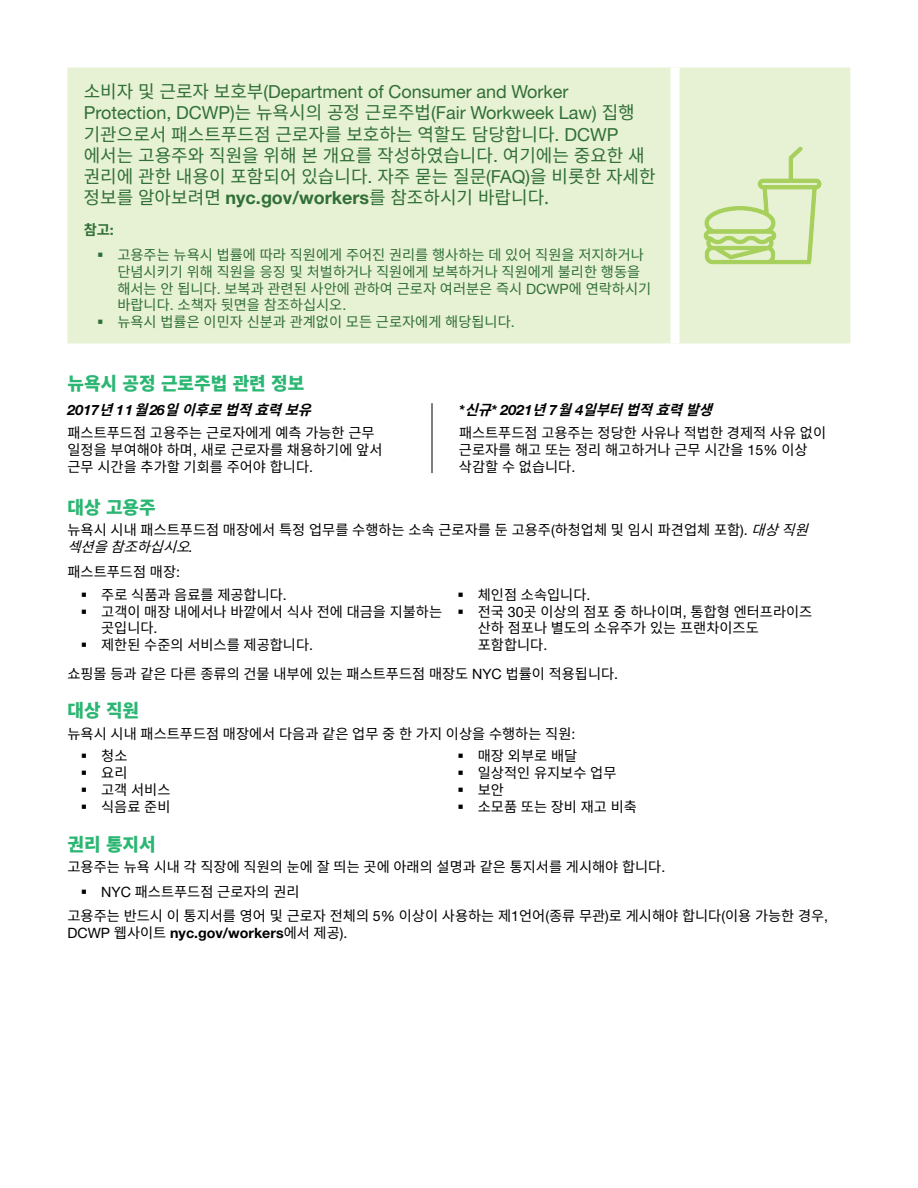
<style>
.page{position:relative;width:918px;height:1188px;background:#fff}
.page>*{position:absolute;margin:0;border:0;box-sizing:border-box;transform-origin:0 0}
.t1{font:18px/21.3px "Noto Sans CJ Kkr";color:#306f37}
.t2{font:18px/21.3px "Helvetica Neue LT Std";color:#306f37}
.t3{font:900 18px "Noto Sans CJ Kkr";color:#2bb673}
.t4{font:14.25px/16.8px "Noto Sans CJ Kkr";color:#000}
.t5{font:14.25px/16.8px "Noto Sans CJ Kkr";color:#306f37}
.t6{font:700 14.25px "Helvetica Neue LT Std";color:#000}
.t7{font:700 14.25px "Noto Sans CJ Kkr";color:#306f37}
.s1{font-family:"Noto Sans CJ Kkr"}
.s2{font-family:"Helvetica Neue LT Std"}
.s3{font-family:"Helvetica Neue LT Std";font-weight:700}
.s4{font-family:"Helvetica Neue LT Std";font-weight:700;font-style:italic}
.s5{font-weight:700;font-style:italic}
.s6{font-style:italic}
.s7{font-family:"Helvetica Neue LT Std";font-style:italic}
.s8{font-weight:400}
.s9{font-family:"Noto Sans CJ Kkr";font-weight:400}
</style>
<div class="page">
<hr style="left:432px;top:403px;width:1px;height:70px;background:#000">
<div style="left:68px;top:68px;width:782px;height:275px;background:#e7f1d4"></div>
<div style="left:670px;top:67px;width:10px;height:276px;background:#fff"></div>
<svg style="left:704px;top:146px;width:118px;height:118px;background:#d8e9b8"></svg>
<svg style="left:98px;top:253px;width:5px;height:4px"></svg>
<svg style="left:98px;top:320px;width:4px;height:4px"></svg>
<p class="t2" style="left:84px;top:81px;width:553px"><span class="s1">소비자 및 근로자 보호부</span>(Department of Consumer and Worker<br>Protection, DCWP)<span class="s1">는 뉴욕시의 공정 근로주법</span>(Fair Workweek Law) <span class="s1">집행</span></p>
<p class="t1" style="left:84px;top:124px;width:574px">기관으로서 패스트푸드점 근로자를 보호하는 역할도 담당합니다<span class="s2">. DCWP </span>에서는 고용주와 직원을 위해 본 개요를 작성하였습니다<span class="s2">.</span> 여기에는 중요한 새 권리에 관한 내용이 포함되어 있습니다<span class="s2">.</span> 자주 묻는 질문<span class="s2">(FAQ)</span>을 비롯한 자세한 정보를 알아보려면 <span class="s3">nyc.gov/workers</span>를 참조하시기 바랍니다.</p>
<p class="t7" style="left:84px;top:221px;width:32px">참고<span class="s2">:</span></p>
<p class="t5" style="left:117px;top:247px;width:535px">고용주는 뉴욕시 법률에 따라 직원에게 주어진 권리를 행사하는 데 있어 직원을 저지하거나 단념시키기 위해 직원을 응징 및 처벌하거나 직원에게 보복하거나 직원에게 불리한 행동을 해서는 안 됩니다<span class="s2">.</span> 보복과 관련된 사안에 관하여 근로자 여러분은 즉시 <span class="s2">DCWP</span>에 연락하시기 바랍니다<span class="s2">.</span> 소책자 뒷면을 참조하십시오<span class="s2">.<br></span>뉴욕시 법률은 이민자 신분과 관계없이 모든 근로자에게 해당됩니다<span class="s2">.</span></p>
<p class="t3" style="left:68px;top:373px;width:238px">뉴욕시 공정 근로주법 관련 정보</p>
<p class="t4" style="left:68px;top:398px;width:309px;line-height:23.5px"><span class="s4">20 1 7</span><span class="s5">년</span><span class="s4">1 1</span> <span class="s5">월</span><span class="s4">26</span><span class="s5">일이후로법적효력보유 </span>패스트푸드점 고용주는 근로자에게 예측 가능한 근무</p>
<p class="t4" style="left:67px;top:442px;width:316px">일정을 부여해야 하며<span class="s2">,</span> 새로 근로자를 채용하기에 앞서 근무 시간을 추가할 기회를 주어야 합니다<span class="s2">.</span></p>
<p class="t4" style="left:459px;top:398px;width:369px;line-height:23.5px"><span class="s4">*</span><span class="s5">신규</span><span class="s4">* 202 1</span> <span class="s5">년</span><span class="s4">7</span> <span class="s5">월</span><span class="s4">4</span><span class="s5">일부터법적효력발생<br></span>패스트푸드점 고용주는 정당한 사유나 적법한 경제적 사유 없이</p>
<p class="t4" style="left:459px;top:442px;width:350px">근로자를 해고 또는 정리 해고하거나 근무 시간을 <span class="s2">15%</span> 이상 삭감할 수 없습니다<span class="s2">.</span></p>
<p class="t3" style="left:68px;top:497px;width:90px">대상 고용주</p>
<p class="t4" style="left:68px;top:522px;width:753px">뉴욕시 시내 패스트푸드점 매장에서 특정 업무를 수행하는 소속 근로자를 둔 고용주<span class="s2">(</span>하청업체 및 임시 파견업체 포함<span class="s2">).</span> <span class="s6">대상직원 섹션을 참조하십시오</span><span class="s7">.</span></p>
<p class="t4" style="left:101px;top:561px;width:187px;line-height:22.5px;text-indent:-34px">패스트푸드점 매장<span class="s2">:<br></span>주로 식품과 음료를 제공합니다<span class="s2">.</span></p>
<p class="t4" style="left:101px;top:603px;width:343px">고객이 매장 내에서나 바깥에서 식사 전에 대금을 지불하는 곳입니다<span class="s2">.<br></span>제한된 수준의 서비스를 제공합니다<span class="s2">.</span></p>
<p class="t4" style="left:478px;top:586px;width:336px">체인점 소속입니다<span class="s2">.<br></span>전국 <span class="s2">30</span>곳 이상의 점포 중 하나이며<span class="s2">,</span> 통합형 엔터프라이즈 산하 점포나 별도의 소유주가 있는 프랜차이즈도 포함합니다<span class="s2">.</span></p>
<p class="t4" style="left:67px;top:666px;width:552px">쇼핑몰 등과 같은 다른 종류의 건물 내부에 있는 패스트푸드점 매장도 <span class="s2">NYC</span> 법률이 적용됩니다<span class="s2">.</span></p>
<p class="t3" style="left:68px;top:701px;width:73px">대상 직원</p>
<p class="t4" style="left:101px;top:722px;width:476px;line-height:22.5px;text-indent:-34px">뉴욕시 시내 패스트푸드점 매장에서 다음과 같은 업무 중 한 가지 이상을 수행하는 직원<span class="s2">: </span>청소</p>
<p class="t4" style="left:101px;top:765px;width:71px">요리<br>고객 서비스 식음료 준비</p>
<p class="t4" style="left:478px;top:748px;width:161px">매장 외부로 배달<br>일상적인 유지보수 업무 보안<br>소모품 또는 장비 재고 비축</p>
<p class="t3" style="left:68px;top:834px;width:90px">권리 통지서</p>
<p class="t4" style="left:101px;top:854px;width:566px;line-height:25.5px;text-indent:-34px">고용주는 뉴욕 시내 각 직장에 직원의 눈에 잘 띄는 곳에 아래의 설명과 같은 통지서를 게시해야 합니다<span class="s2">.<br>NYC</span> 패스트푸드점 근로자의 권리</p>
<p class="t4" style="left:67px;top:907px;width:762px">고용주는 반드시 이 통지서를 영어 및 근로자 전체의 <span class="s2">5%</span> 이상이 사용하는 제<span class="s2">1</span>언어<span class="s2">(</span>종류 무관<span class="s2">)</span>로 게시해야 합니다<span class="s2">(</span>이용 가능한 경우<span class="s2">,</span></p>
<p class="t6" style="left:67px;top:924px;width:282px"><span class="s8">DCWP</span> <span class="s9">웹사이트</span> nyc.gov/workers<span class="s9">에서 제공</span><span class="s8">).</span></p>
</div>
